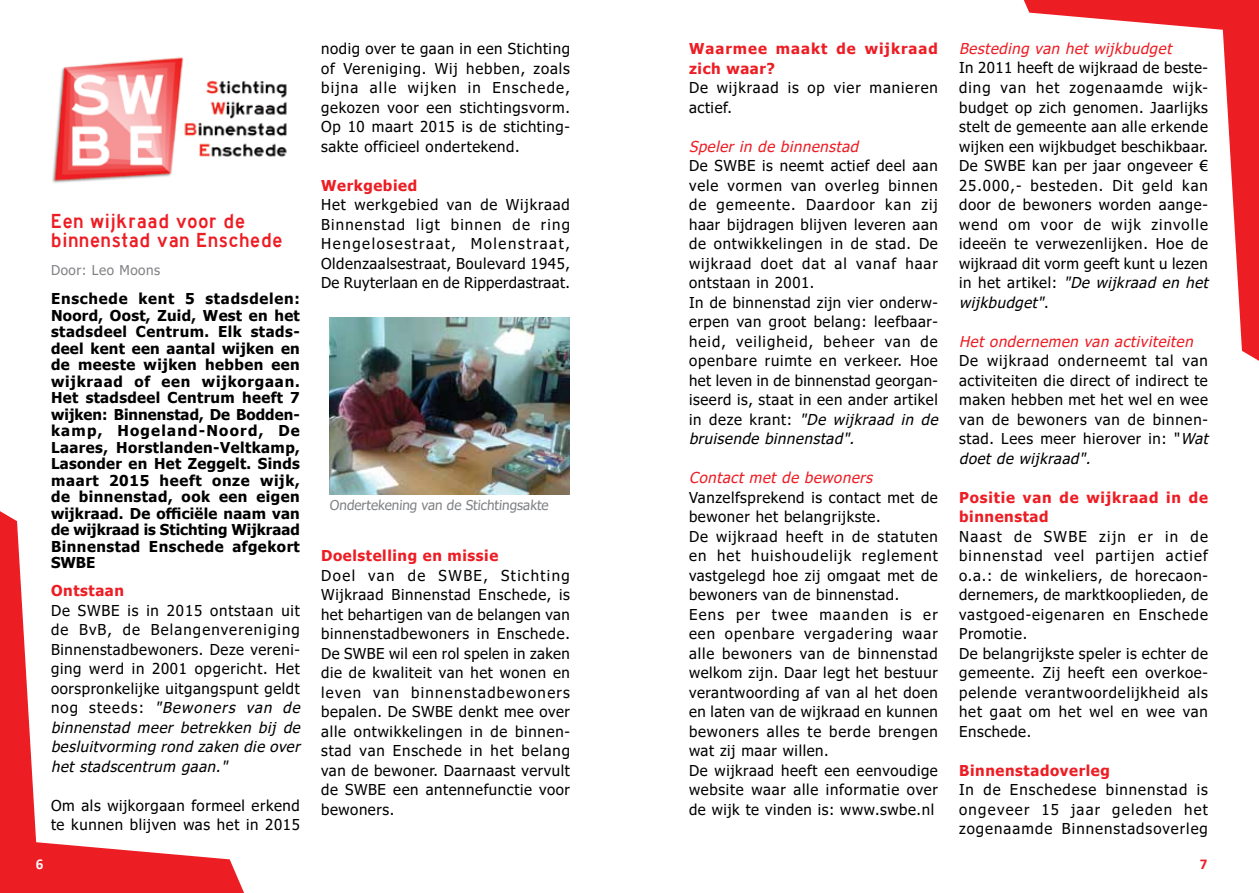
<style>
.page{position:relative;width:1259px;height:893px;background:#fff}
.page>*{position:absolute;margin:0;border:0;box-sizing:border-box;transform-origin:0 0}
.t1{font:21px/19.5px "Highway Gothic";letter-spacing:.04em;color:#ed1d24}
.t2{font:15px/19.5px "Tahoma";letter-spacing:.04em;color:#000}
.t3{font:700 15px/16.5px "Tahoma";letter-spacing:.03em;color:#000;text-align:justify}
.t4{font:italic 15px "Tahoma";color:#ed1d24}
.t5{font:700 15px/19.5px "Tahoma";letter-spacing:.04em;color:#ed1d24}
.t6{font:15px/19.5px "Tahoma";letter-spacing:.06em;color:#000}
.t7{font:700 15px/19.5px "Tahoma";letter-spacing:.065em;color:#ed1d24}
.t8{font:700 15px "Calibri";color:#fff}
.t9{font:700 15px "Calibri";color:#ed1d24}
.t10{font:13.5px "Tahoma";letter-spacing:.04em;color:#808285}
.s1{font-style:italic}
</style>
<div class="page">
<svg style="left:0;top:511px;width:244px;height:382px"></svg>
<svg style="left:1023px;top:0;width:236px;height:361px"></svg>
<img style="left:52px;top:57px;width:235px;height:126px">
<img style="left:330px;top:318px;width:240px;height:176px">
<h1 class="t1" style="left:51px;top:211px;width:233px">Een wijkraad voor de binnenstad van Enschede</h1>
<p class="t10" style="left:51px;top:261px;width:111px">Door: Leo Moons</p>
<p class="t3" style="left:51px;top:291px;width:250px">Enschede kent 5 stadsdelen:<br>Noord, Oost, Zuid, West en het stadsdeel Centrum. Elk stads&shy;deel kent een aantal wijken en de meeste wijken hebben een wijkraad of een wijkorgaan.<br>Het stadsdeel Centrum heeft 7 wijken: Binnenstad, De Bodden&shy;kamp, Hogeland-Noord, De Laares, Horstlanden-Veltkamp, Lasonder en Het Zeggelt. Sinds maart 2015 heeft onze wijk, de binnenstad, ook een eigen wijkraad. De officiële naam van de wijkraad is Stichting Wijkraad Binnenstad Enschede afgekort SWBE</p>
<p class="t5" style="left:51px;top:582px;width:75px">Ontstaan</p>
<p class="t2" style="left:51px;top:602px;width:255px">De SWBE is in 2015 ontstaan uit de BvB, de Belangenvereniging<br>Binnenstadbewoners. Deze vereni&shy;ging werd in 2001 opgericht. Het oorspronkelijke uitgangspunt geldt n o g s t e e d s : <span class="s1">"Bewoners van de binnenstad meer betrekken bij de besluitvorming rond zaken die over het stadscentrum gaan."</span></p>
<p class="t2" style="left:51px;top:797px;width:250px">Om als wijkorgaan formeel erkend te kunnen blijven was het in 2015</p>
<p class="t2" style="left:321px;top:40px;width:250px;text-align:justify">nodig over te gaan in een Stichting of Vereniging. Wij hebben, zoals bijna alle wijken in Enschede, gekozen voor een stichtingsvorm.<br>Op 10 maart 2015 is de stichting&shy;sakte officieel ondertekend.</p>
<p class="t5" style="left:321px;top:176px;width:97px">Werkgebied</p>
<p class="t2" style="left:321px;top:196px;width:250px;text-align:justify">Het werkgebied van de Wijkraad Binnenstad ligt binnen de ring Hengelosestraat, Molenstraat, Oldenzaalsestraat, Boulevard 1945, De Ruyterlaan en de Ripperdastraat.</p>
<p class="t10" style="left:330px;top:496px;width:222px">Ondertekening van de Stichtingsakte</p>
<p class="t5" style="left:321px;top:546px;width:179px">Doelstelling en missie</p>
<p class="t2" style="left:321px;top:566px;width:250px;text-align:justify">Doel van de SWBE, Stichting Wijkraad Binnenstad Enschede, is het behartigen van de belangen van binnenstadbewoners in Enschede.<br>De SWBE wil een rol spelen in zaken die de kwaliteit van het wonen en leven van binnenstadbewoners bepalen. De SWBE denkt mee over alle ontwikkelingen in de binnen&shy;stad van Enschede in het belang van de bewoner. Daarnaast vervult de SWBE een antennefunctie voor bewoners.</p>
<p class="t7" style="left:689px;top:39px;width:250px">Waarmee maakt de wijkraad zich waar?</p>
<p class="t6" style="left:689px;top:79px;width:250px">De wijkraad is op vier manieren actief.</p>
<p class="t4" style="left:689px;top:136px;width:175px">Speler in de binnenstad</p>
<p class="t2" style="left:689px;top:157px;width:255px">De SWBE is neemt actief deel aan vele vormen van overleg binnen de gemeente. Daardoor kan zij haar bijdragen blijven leveren aan de ontwikkelingen in de stad. De wijkraad doet dat al vanaf haar ontstaan in 2001.<br>In de binnenstad zijn vier onderw&shy;erpen van groot belang: leefbaar&shy;heid, veiligheid, beheer van de openbare ruimte en verkeer. Hoe het leven in de binnenstad georgan&shy;iseerd is, staat in een ander artikel i n d e z e k ra n t : <span class="s1">"De wijkraad in de bruisende binnenstad".</span></p>
<p class="t4" style="left:689px;top:467px;width:189px">Contact met de bewoners</p>
<p class="t2" style="left:689px;top:488px;width:250px">Vanzelfsprekend is contact met de bewoner het belangrijkste.<br>De wijkraad heeft in de statuten en het huishoudelijk reglement vastgelegd hoe zij omgaat met de bewoners van de binnenstad.<br>Eens per twee maanden is er een openbare vergadering waar alle bewoners van de binnenstad welkom zijn. Daar legt het bestuur verantwoording af van al het doen en laten van de wijkraad en kunnen bewoners alles te berde brengen wat zij maar willen.<br>De wijkraad heeft een eenvoudige website waar alle informatie over de wijk te vinden is: www.swbe.nl</p>
<p class="t4" style="left:959px;top:38px;width:218px">Besteding van het wij kbudget</p>
<p class="t2" style="left:959px;top:59px;width:255px">In 2011 heeft de wijkraad de beste&shy;ding van het zogenaamde wijk&shy;budget op zich genomen. Jaarlijks stelt de gemeente aan alle erkende wijken een wijkbudget beschikbaar.<br>De SWBE kan per jaar ongeveer €<br>25.000,- besteden. Dit geld kan door de bewoners worden aange&shy;wend om voor de wijk zinvolle ideeën te verwezenlijken. Hoe de wijkraad dit vorm geeft kunt u lezen i n h e t a r t i ke l : <span class="s1">"De wijkraad en het wijkbudget"</span>.</p>
<p class="t4" style="left:959px;top:331px;width:240px">Het ondernemen van activiteiten</p>
<p class="t2" style="left:959px;top:352px;width:255px">De wijkraad onderneemt tal van activiteiten die direct of indirect te maken hebben met het wel en wee van de bewoners van de binnen&shy;stad. Lees meer hierover in: "<span class="s1">Wat doet de wij kraad".</span></p>
<p class="t5" style="left:959px;top:488px;width:250px">Positie van de wijkraad in de binnenstad</p>
<p class="t2" style="left:959px;top:527px;width:250px">Naast de SWBE zijn er in de binnenstad veel partijen actief o.a.: de winkeliers, de horecaon&shy;dernemers, de marktkooplieden, de vastgoed-eigenaren en Enschede<br>Promotie.<br>De belangrijkste speler is echter de gemeente. Zij heeft een overkoe&shy;pelende verantwoordelijkheid als het gaat om het wel en wee van<br>Enschede.</p>
<p class="t5" style="left:959px;top:761px;width:152px">Binnenstadoverleg</p>
<p class="t2" style="left:959px;top:781px;width:250px;text-align:justify">In de Enschedese binnenstad is ongeveer 15 jaar geleden het zogenaamde Binnenstadsoverleg</p>
<p class="t8" style="left:36px;top:853px;width:9px">6</p>
<p class="t9" style="left:1200px;top:853px;width:9px">7</p>
</div>
